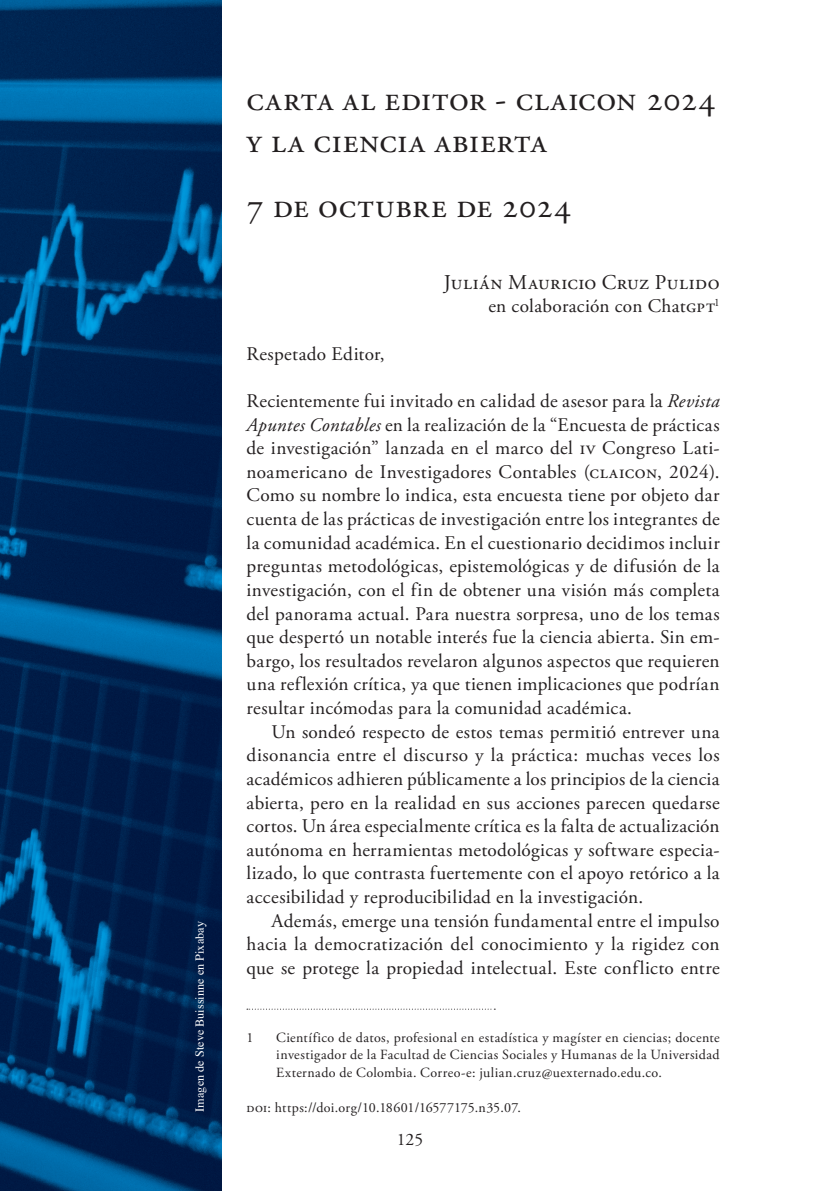
<style>
.page{position:relative;width:819px;height:1191px;background:#fff}
.page>*{position:absolute;margin:0;border:0;box-sizing:border-box;transform-origin:0 0}
.t1{font:35px/42px "Adobe Garamond Pro";letter-spacing:.02em;color:#231f20}
.t2{font:21px "Adobe Garamond Pro";letter-spacing:.03em;color:#231f20}
.t3{font:19.25px/23.6px "Adobe Garamond Pro";letter-spacing:.01em;color:#231f20;text-align:justify}
.t4{font:17.5px "Adobe Garamond Pro";color:#231f20}
.t5{font:14px/17.5px "Adobe Garamond Pro";letter-spacing:.025em;color:#231f20;text-align:justify}
.t6{font:14px "Adobe Garamond Pro";color:#231f20}
.t7{font:12.25px "Times";color:#fff}
.s1{font-style:italic}
</style>
<div class="page">
<img style="left:0;top:0;width:222px;height:1191px">
<svg style="left:247px;top:1008px;width:248px;height:1px"></svg>
<p class="t7" style="left:188px;top:1111px;width:192px;rotate:-90deg">Imagen de Steve Buissinne en Pixabay</p>
<h1 class="t1" style="left:246px;top:79px;width:470px">CARTA al EDITOR - CLAICON 2024 y la CIENCIA ABIERTA</h1>
<h1 class="t1" style="left:246px;top:186px;width:326px">7 de octubre de 2024</h1>
<p class="t2" style="left:443px;top:269px;width:277px">Julián Mauricio Cruz Pulido</p>
<p class="t3" style="left:488px;top:295px;width:233px">en colaboración con Chatgpt<sup>1</sup></p>
<p class="t3" style="left:246px;top:342px;width:140px">Respetado Editor,</p>
<p class="t3" style="left:246px;top:390px;width:474px">Recientemente fui invitado en calidad de asesor para la <span class="s1">Revista Apuntes Contables</span> en la realización de la “Encuesta de prácticas de investigación” lanzada en el marco del iv Congreso Lati&shy;noamericano de Investigadores Contables (claicon, 2024).<br>Como su nombre lo indica, esta encuesta tiene por objeto dar cuenta de las prácticas de investigación entre los integrantes de la comunidad académica. En el cuestionario decidimos incluir preguntas metodológicas, epistemológicas y de difusión de la investigación, con el fin de obtener una visión más completa del panorama actual. Para nuestra sorpresa, uno de los temas que despertó un notable interés fue la ciencia abierta. Sin em&shy;bargo, los resultados revelaron algunos aspectos que requieren una reflexión crítica, ya que tienen implicaciones que podrían resultar incómodas para la comunidad académica.</p>
<p class="t3" style="left:246px;top:720px;width:475px;text-indent:25px">Un sondeó respecto de estos temas permitió entrever una disonancia entre el discurso y la práctica: muchas veces los académicos adhieren públicamente a los principios de la ciencia abierta, pero en la realidad en sus acciones parecen quedarse cortos. Un área especialmente crítica es la falta de actualización autónoma en herramientas metodológicas y software especia&shy;lizado, lo que contrasta fuertemente con el apoyo retórico a la accesibilidad y reproducibilidad en la investigación.</p>
<p class="t3" style="left:246px;top:909px;width:474px;text-indent:25px">Además, emerge una tensión fundamental entre el impulso hacia la democratización del conocimiento y la rigidez con que se protege la propiedad intelectual. Este conflicto entre</p>
<p class="t5" style="left:246px;top:1028px;width:8px">1</p>
<p class="t5" style="left:276px;top:1028px;width:445px">Científico de datos, profesional en estadística y magíster en ciencias; docente investigador de la Facultad de Ciencias Sociales y Humanas de la Universidad Externado de Colombia. Correo-e: julian.cruz@uexternado.edu.co.</p>
<p class="t6" style="left:246px;top:1098px;width:276px">DOI: https://doi.org/10.18601/16577175.n35.07.</p>
<p class="t4" style="left:397px;top:1128px;width:28px">125</p>
</div>
